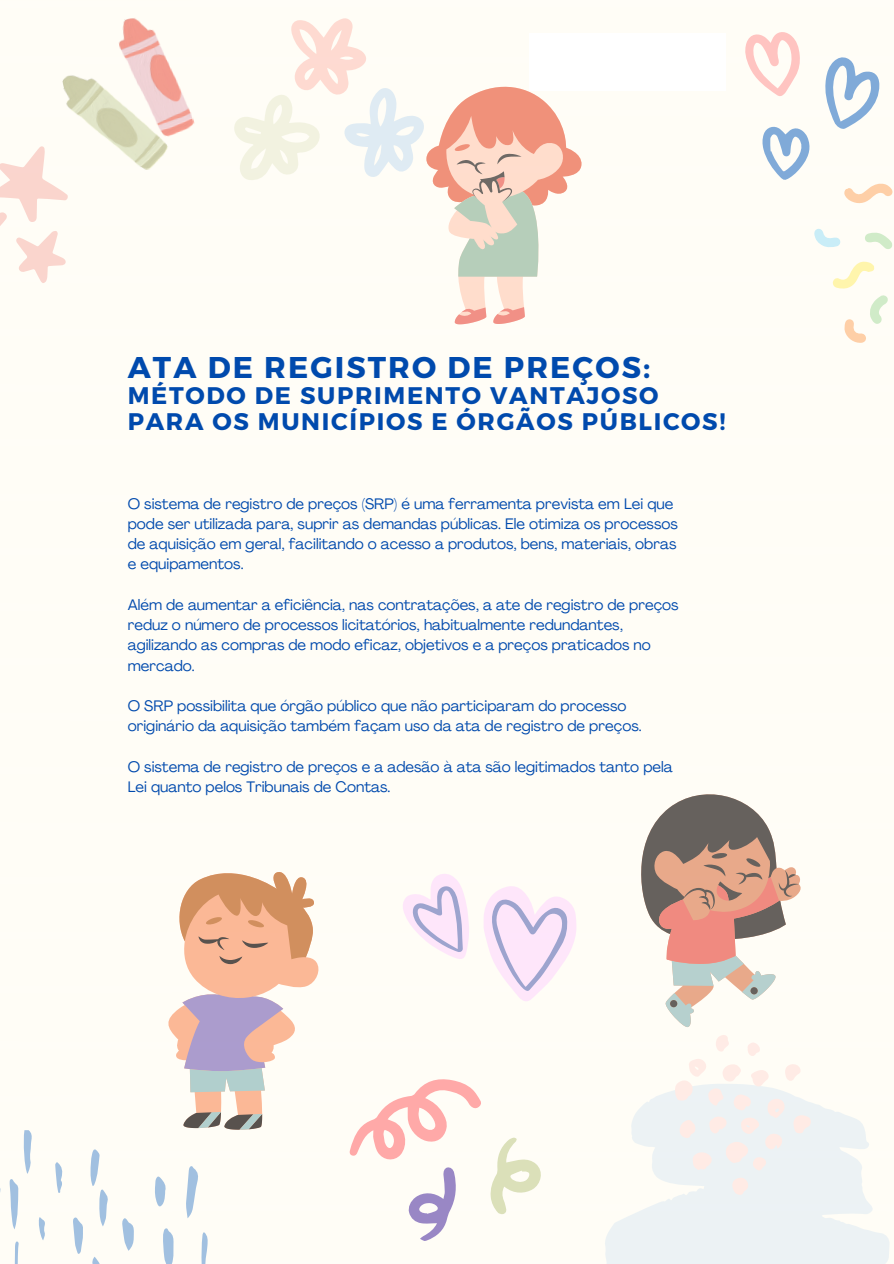
<style>
.page{position:relative;width:894px;height:1264px;background:#fff}
.page>*{position:absolute;margin:0;border:0;box-sizing:border-box;transform-origin:0 0}
.t1{font:700 30px "Montserrat";letter-spacing:.07em;color:#004aad}
.t2{font:700 24px/25.8px "Montserrat";letter-spacing:.07em;color:#004aad}
.t3{font:15px/20.2px "Agrandir";color:#004aad}
</style>
<div class="page">
<img style="left:62px;top:17px;width:133px;height:153px">
<svg style="left:186px;top:1166px;width:12px;height:52px"></svg>
<svg style="left:163px;top:1228px;width:11px;height:35px"></svg>
<svg style="left:10px;top:1130px;width:22px;height:99px"></svg>
<svg style="left:122px;top:1218px;width:12px;height:32px"></svg>
<svg style="left:73px;top:1217px;width:10px;height:37px"></svg>
<svg style="left:154px;top:1176px;width:12px;height:31px"></svg>
<svg style="left:92px;top:1256px;width:7px;height:7px"></svg>
<svg style="left:90px;top:1149px;width:18px;height:77px"></svg>
<svg style="left:201px;top:1232px;width:7px;height:31px"></svg>
<svg style="left:55px;top:1162px;width:8px;height:30px"></svg>
<svg style="left:14px;top:1241px;width:5px;height:22px"></svg>
<svg style="left:38px;top:1217px;width:7px;height:23px"></svg>
<svg style="left:631px;top:1090px;width:238px;height:87px;fill:#ecf2f4"></svg>
<svg style="left:605px;top:1177px;width:284px;height:86px"></svg>
<svg style="left:674px;top:1035px;width:136px;height:136px"></svg>
<svg style="left:745px;top:32px;width:148px;height:311px"></svg>
<svg style="left:0;top:146px;width:68px;height:138px"></svg>
<svg style="left:490px;top:1137px;width:51px;height:77px"></svg>
<svg style="left:349px;top:1079px;width:132px;height:162px"></svg>
<svg style="left:641px;top:794px;width:159px;height:233px"></svg>
<svg style="left:403px;top:874px;width:173px;height:127px"></svg>
<svg style="left:234px;top:18px;width:347px;height:306px"></svg>
<svg style="left:168px;top:871px;width:151px;height:258px"></svg>
<div style="left:529px;top:33px;width:196px;height:57px;background:#fff"></div>
<h1 class="t1" style="left:128px;top:348px;width:524px">ATA DE REGISTRO DE PREÇOS:</h1>
<h1 class="t2" style="left:128px;top:381px;width:599px">MÉTODO DE SUPRIMENTO VANTAJOSO<br>PARA OS MUNICÍPIOS E ÓRGÃOS PÚBLICOS!</h1>
<p class="t3" style="left:128px;top:494px;width:551px">O sistema de registro de preços (SRP) é uma ferramenta prevista em Lei que pode ser utilizada para, suprir as demandas públicas. Ele otimiza os processos de aquisição em geral, facilitando o acesso a produtos, bens, materiais, obras e equipamentos.</p>
<p class="t3" style="left:128px;top:596px;width:552px">Além de aumentar a eficiência, nas contratações, a ate de registro de preços reduz o número de processos licitatórios, habitualmente redundantes, agilizando as compras de modo eficaz, objetivos e a preços praticados no mercado.</p>
<p class="t3" style="left:128px;top:697px;width:515px">O SRP possibilita que órgão público que não participaram do processo originário da aquisição também façam uso da ata de registro de preços.</p>
<p class="t3" style="left:128px;top:758px;width:546px">O sistema de registro de preços e a adesão à ata são legitimados tanto pela<br>Lei quanto pelos Tribunais de Contas.</p>
</div>
